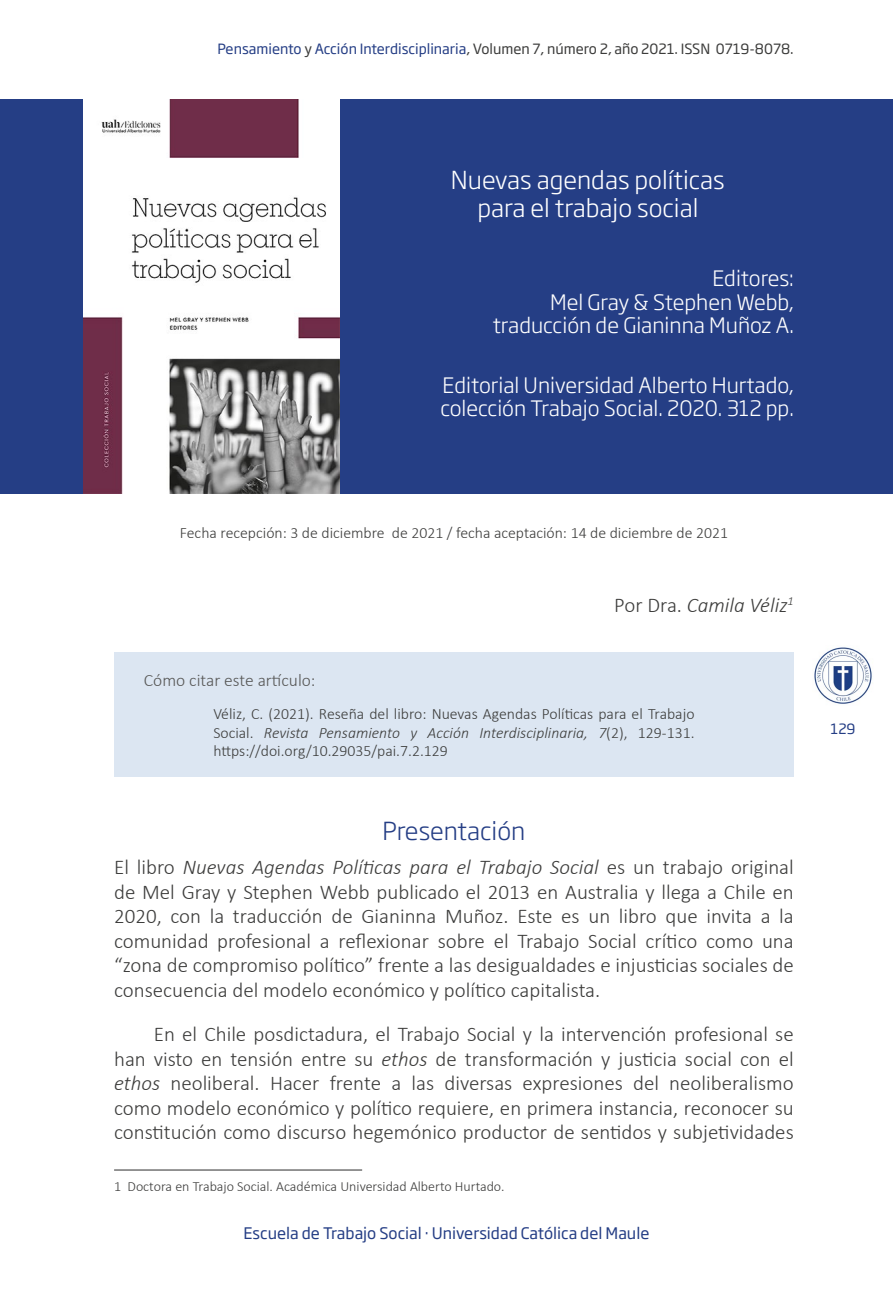
<style>
.page{position:relative;width:893px;height:1290px;background:#fff}
.page>*{position:absolute;margin:0;border:0;box-sizing:border-box;transform-origin:0 0}
.t1{font:300 24.5px/28px "Soho Gothic Pro";color:#fff;text-align:center}
.t2{font:300 24.5px "Soho Gothic Pro";color:#253e85}
.t3{font:300 21px/24.5px "Calibri";color:#3c3c3b;text-align:justify}
.t4{font:300 21px/23.1px "Soho Gothic Pro";color:#fff;text-align:right}
.t5{font:italic 300 21px "Calibri";color:#3c3c3b}
.t6{font:300 17.5px "Calibri";color:#575756}
.t7{font:300 15.75px/18.2px "Calibri";color:#3c3c3b;text-align:justify}
.t8{font:15.75px "Soho Gothic Pro";color:#253e85}
.t9{font:14px "Soho Gothic Pro";color:#3c3c3b}
.t10{font:300 14px "Calibri";color:#3c3c3b}
.t11{font:14px "Soho Gothic Pro";color:#253e85}
.s1{color:#253e85}
.s2{font-style:normal}
.s3{font-style:italic}
</style>
<div class="page">
<img style="left:814px;top:647px;width:58px;height:57px">
<div style="left:0;top:99px;width:893px;height:395px;background:#253e85"></div>
<img style="left:83px;top:99px;width:257px;height:395px">
<div style="left:114px;top:652px;width:680px;height:124px;background:#dce6f2"></div>
<hr style="left:114px;top:1169px;width:248px;height:2px;background:#878787">
<p class="t9" style="left:217px;top:38px;width:578px"><span class="s1">Pensamiento</span> y <span class="s1">Acción Interdisciplinaria</span>, Volumen 7, número 2, año 2021. ISSN 0719-8078.</p>
<p class="t1" style="left:451px;top:164px;width:275px">Nuevas agendas políticas para el trabajo social</p>
<p class="t4" style="left:493px;top:266px;width:303px">Editores:<br>Mel Gray &amp; Stephen Webb, traducción de Gianinna Muñoz A.</p>
<p class="t4" style="left:440px;top:372px;width:355px;text-align:left">Editorial Universidad Alberto Hurtado, colección Trabajo Social. 2020. 312 pp.</p>
<p class="t7" style="left:180px;top:523px;width:550px">Fecha recepción: 3 de diciembre de 2021 / fecha aceptación: 14 de diciembre de 2021</p>
<p class="t5" style="left:614px;top:592px;width:181px"><span class="s2">Por Dra.</span> Camila Véliz<sup>1</sup></p>
<p class="t6" style="left:144px;top:670px;width:173px">Cómo citar este artículo:</p>
<p class="t7" style="left:213px;top:705px;width:483px">Véliz, C. (2021). Reseña del libro: Nuevas Agendas Políticas para el Trabajo Social. <span class="s3">Revista Pensamiento y Acción Interdisciplinaria, 7</span>(2), 129-131. https://doi.org/10.29035/pai.7.2.129</p>
<p class="t2" style="left:382px;top:811px;width:145px">Presentación</p>
<p class="t3" style="left:114px;top:855px;width:681px">El libro <span class="s3">Nuevas Agendas Políticas para el Trabajo Social</span> es un trabajo original de Mel Gray y Stephen Webb publicado el 2013 en Australia y llega a Chile en 2020, con la traducción de Gianinna Muñoz. Este es un libro que invita a la comunidad profesional a reflexionar sobre el Trabajo Social crítico como una “zona de compromiso político” frente a las desigualdades e injusticias sociales de consecuencia del modelo económico y político capitalista.</p>
<p class="t3" style="left:114px;top:1021px;width:681px;text-indent:40px">En el Chile posdictadura, el Trabajo Social y la intervención profesional se han visto en tensión entre su <span class="s3">ethos</span> de transformación y justicia social con el <span class="s3">ethos</span> neoliberal. Hacer frente a las diversas expresiones del neoliberalismo como modelo económico y político requiere, en primera instancia, reconocer su constitución como discurso hegemónico productor de sentidos y subjetividades</p>
<p class="t10" style="left:114px;top:1177px;width:392px">1 Doctora en Trabajo Social. Académica Universidad Alberto Hurtado.</p>
<p class="t8" style="left:244px;top:1221px;width:407px">Escuela de Trabajo Social · Universidad Católica del Maule</p>
<p class="t11" style="left:830px;top:717px;width:26px">129</p>
</div>
